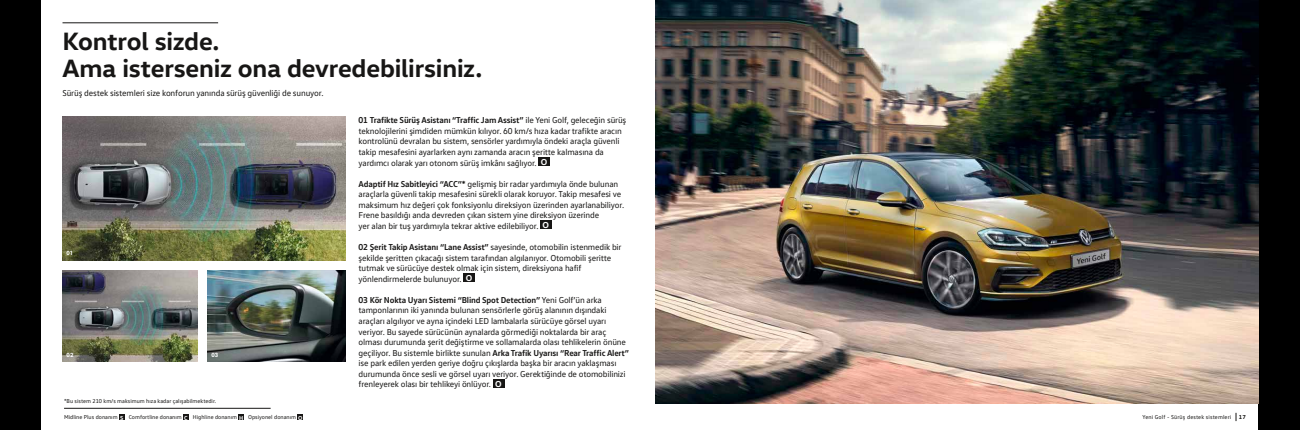
<style>
.page{position:relative;width:1300px;height:430px;background:#000}
.page>*{position:absolute;margin:0;border:0;box-sizing:border-box;transform-origin:0 0}
.t1{font:700 25.5px/27px "VW Head";letter-spacing:-.005em;color:#171615}
.t2{font:8.7px/10.6px "VW Text";letter-spacing:-.02em;color:#171615}
.t3{font:5.8px "VW Text";color:#171615}
.t4{font:5.8px "VW Text";letter-spacing:.02em;color:#171615}
.t5{font:900 5.8px "VW Headline OT";color:#fff}
.t6{font:700 5.8px "VW Head";color:#171615}
.s1{font-weight:700}
.s2{font-family:"VW Head";font-weight:700;color:#fff}
</style>
<div class="page">
<div style="left:42px;top:0;width:1216px;height:430px;background:#fff"></div>
<img style="left:655px;top:0;width:603px;height:404px">
<img style="left:63px;top:116px;width:282px;height:145px">
<img style="left:63px;top:270px;width:135px;height:92px">
<img style="left:208px;top:270px;width:137px;height:92px">
<hr style="left:63px;top:22px;width:155px;height:1px;background:#171615">
<div style="left:539px;top:157px;width:11px;height:9px;background:#171615"></div>
<div style="left:540px;top:221px;width:12px;height:8px;background:#171615"></div>
<div style="left:464px;top:273px;width:11px;height:9px;background:#171615"></div>
<div style="left:493px;top:379px;width:11px;height:8px;background:#171615"></div>
<svg style="left:119px;top:415px;width:5px;height:5px"></svg>
<svg style="left:183px;top:415px;width:6px;height:5px"></svg>
<svg style="left:238px;top:415px;width:6px;height:5px"></svg>
<svg style="left:298px;top:415px;width:5px;height:5px"></svg>
<hr style="left:64px;top:408px;width:207px;height:1px;background:#171615">
<h1 class="t1" style="left:63px;top:26px;width:421px">Kontrol sizde.<br>Ama isterseniz ona devredebilirsiniz.</h1>
<p class="t2" style="left:63px;top:88px;width:263px">Sürüş destek sistemleri size konforun yanında sürüş güvenliği de sunuyor.</p>
<p class="t2" style="left:359px;top:115px;width:269px"><span class="s1">01 Trafikte Sürüş Asistanı “Traffic Jam Assist”</span> ile Yeni Golf, geleceğin sürüş teknolojilerini şimdiden mümkün kılıyor. 60 km/s hıza kadar trafikte aracın kontrolünü devralan bu sistem, sensörler yardımıyla öndeki araçla güvenli takip mesafesini ayarlarken aynı zamanda aracın şeritte kalmasına da yardımcı olarak yarı otonom sürüş imkânı sağlıyor. <span class="s2">O</span></p>
<p class="t2" style="left:359px;top:178px;width:267px"><span class="s1">Adaptif Hız Sabitleyici “ACC”*</span> gelişmiş bir radar yardımıyla önde bulunan araçlarla güvenli takip mesafesini sürekli olarak koruyor. Takip mesafesi ve maksimum hız değeri çok fonksiyonlu direksiyon üzerinden ayarlanabiliyor.<br>Frene basıldığı anda devreden çıkan sistem yine direksiyon üzerinde<br>yer alan bir tuş yardımıyla tekrar aktive edilebiliyor. <span class="s2">O</span></p>
<p class="t2" style="left:359px;top:242px;width:265px"><span class="s1">02 Şerit Takip Asistanı “Lane Assist”</span> sayesinde, otomobilin istenmedik bir şekilde şeritten çıkacağı sistem tarafından algılanıyor. Otomobili şeritte tutmak ve sürücüye destek olmak için sistem, direksiyona hafif yönlendirmelerde bulunuyor. <span class="s2">O</span></p>
<p class="t2" style="left:359px;top:294px;width:272px"><span class="s1">03 Kör Nokta Uyarı Sistemi “Blind Spot Detection”</span> Yeni Golf’ün arka tamponlarının iki yanında bulunan sensörlerle görüş alanının dışındaki araçları algılıyor ve ayna içindeki LED lambalarla sürücüye görsel uyarı veriyor. Bu sayede sürücünün aynalarda görmediği noktalarda bir araç olması durumunda şerit değiştirme ve sollamalarda olası tehlikelerin önüne geçiliyor. Bu sistemle birlikte sunulan <span class="s1">Arka Trafik Uyarısı “Rear Traffic Alert” </span>ise park edilen yerden geriye doğru çıkışlarda başka bir aracın yaklaşması durumunda önce sesli ve görsel uyarı veriyor. Gerektiğinde de otomobilinizi frenleyerek olası bir tehlikeyi önlüyor. <span class="s2">O</span></p>
<p class="t5" style="left:67px;top:249px;width:7px">01</p>
<p class="t5" style="left:67px;top:351px;width:8px">02</p>
<p class="t5" style="left:212px;top:351px;width:8px">03</p>
<p class="t3" style="left:64px;top:397px;width:154px">*Bu sistem 210 km/s maksimum hıza kadar çalışabilmektedir.</p>
<p class="t3" style="left:64px;top:413px;width:240px">Midline Plus donanım <span class="s2">S</span> Comfortline donanım <span class="s2">C</span> Highline donanım <span class="s2">H</span> Opsiyonel donanım <span class="s2">O</span></p>
<p class="t4" style="left:1142px;top:414px;width:90px">Yeni Golf - Sürüş destek sistemleri</p>
<p class="t6" style="left:1239px;top:414px;width:8px">17</p>
</div>
